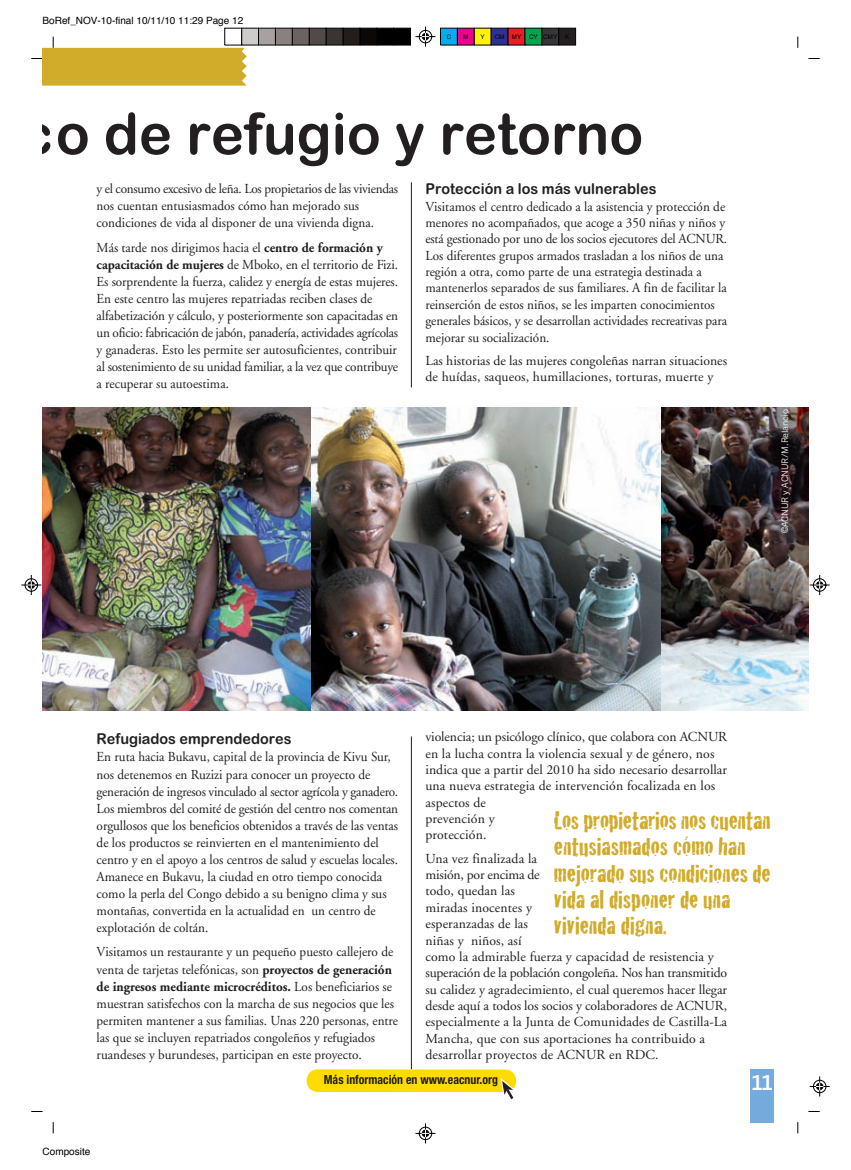
<style>
.page{position:relative;width:851px;height:1170px;background:#fff}
.page>*{position:absolute;margin:0;border:0;box-sizing:border-box;transform-origin:0 0}
.t1{font:57.5px "Arial Rounded MT Bold";color:#231f20;scale:.96 1}
.t2{font:26.25px/26.2px "Cracked";color:#d1ab2a}
.t3{font:700 20px "News Gothic";color:#fff}
.t4{font:15px "Arial Rounded MT Bold";color:#231f20;scale:.96 1}
.t5{font:13.75px/17.1px "Adobe Garamond";color:#231f20;scale:.96 1}
.t6{font:13.75px/16.4px "Adobe Garamond";color:#231f20}
.t7{font:700 condensed 12.5px "Helvetica Neue";color:#231f20;scale:.95 1}
.t8{font:10px "Helvetica";color:#000}
.t9{font:8.75px "News Gothic";letter-spacing:-.02em;color:#fff}
.t10{font:6.25px "Helvetica";color:#000}
.s1{font-weight:700}
</style>
<div class="page">
<svg style="left:31px;top:1111px;width:12px;height:1px"></svg>
<svg style="left:415px;top:27px;width:20px;height:20px"></svg>
<svg style="left:415px;top:1123px;width:20px;height:20px"></svg>
<svg style="left:21px;top:575px;width:20px;height:20px"></svg>
<svg style="left:809px;top:575px;width:20px;height:20px"></svg>
<svg style="left:809px;top:1076px;width:20px;height:20px"></svg>
<div style="left:393px;top:28px;width:17px;height:17px;background:#000;border:1px solid #000"></div>
<div style="left:376px;top:28px;width:17px;height:17px;background:#000;border:1px solid #000"></div>
<div style="left:359px;top:28px;width:18px;height:17px;background:#0c0806"></div>
<div style="left:343px;top:28px;width:17px;height:17px;background:#241e1b;border:1px solid #000"></div>
<div style="left:326px;top:28px;width:17px;height:17px;background:#3b3532;border:1px solid #000"></div>
<div style="left:309px;top:28px;width:17px;height:17px;background:#524a47;border:1px solid #000"></div>
<div style="left:292px;top:28px;width:17px;height:17px;background:#6b6360;border:1px solid #000"></div>
<div style="left:275px;top:28px;width:17px;height:17px;background:#88817e;border:1px solid #000"></div>
<div style="left:258px;top:28px;width:17px;height:17px;background:#a7a2a0;border:1px solid #000"></div>
<div style="left:241px;top:28px;width:17px;height:17px;background:#cfcbca"></div>
<div style="left:224px;top:28px;width:18px;height:17px;background:#fff;border:1px solid #000"></div>
<div style="left:440px;top:28px;width:17px;height:17px;background:#00aeef"></div>
<div style="left:457px;top:28px;width:17px;height:17px;background:#ed028c"></div>
<div style="left:474px;top:28px;width:17px;height:17px;background:#fff101;border:1px solid #000"></div>
<div style="left:491px;top:28px;width:17px;height:17px;background:#2e3092;border:1px solid #000"></div>
<div style="left:508px;top:28px;width:17px;height:17px;background:#ee1d23"></div>
<div style="left:524px;top:28px;width:18px;height:17px;background:#00a54f;border:1px solid #000"></div>
<div style="left:541px;top:28px;width:17px;height:17px;background:#363539;border:1px solid #000"></div>
<div style="left:558px;top:28px;width:17px;height:17px;background:#231f20;border:1px solid #000"></div>
<svg style="left:31px;top:37px;width:216px;height:49px"></svg>
<hr style="left:411px;top:736px;width:1px;height:333px;background:#231f20">
<hr style="left:411px;top:182px;width:1px;height:205px;background:#231f20">
<div style="left:750px;top:1068px;width:23px;height:53px;background:#74abdc"></div>
<img style="left:43px;top:408px;width:765px;height:303px">
<div style="left:306px;top:1069px;width:210px;height:22px;background:#ffdc01;border-radius:11px"></div>
<svg style="left:500px;top:1078px;width:17px;height:22px"></svg>
<p class="t8" style="left:43px;top:16px;width:202px">BoRef_NOV-10-final 10/11/10 11:29 Page 12</p>
<p class="t10" style="left:446px;top:34px;width:6px">C</p>
<p class="t10" style="left:463px;top:34px;width:7px">M</p>
<p class="t10" style="left:480px;top:34px;width:6px">Y</p>
<p class="t10" style="left:494px;top:34px;width:28px">CM MY</p>
<p class="t10" style="left:529px;top:34px;width:30px">CY CMY</p>
<p class="t10" style="left:565px;top:34px;width:6px">K</p>
<h1 class="t1" style="left:20px;top:112px;width:650px">co de refugio y retorno</h1>
<p class="t5" style="left:97px;top:182px;width:315px">y el consumo excesivo de leña. Los propietarios de las viviendas nos cuentan entusiasmados cómo han mejorado sus condiciones de vida al disponer de una vivienda digna.</p>
<p class="t5" style="left:97px;top:240px;width:315px">Más tarde nos dirigimos hacia el <span class="s1">centro de formación y capacitación de mujeres</span> de Mboko, en el territorio de Fizi.<br>Es sorprendente la fuerza, calidez y energía de estas mujeres.<br>En este centro las mujeres repatriadas reciben clases de alfabetización y cálculo, y posteriormente son capacitadas en un oficio: fabricación de jabón, panadería, actividades agrícolas y ganaderas. Esto les permite ser autosuficientes, contribuir al sostenimiento de su unidad familiar, a la vez que contribuye a recuperar su autoestima.</p>
<p class="t4" style="left:425px;top:183px;width:242px">Protección a los más vulnerables</p>
<p class="t5" style="left:425px;top:199px;width:316px;line-height:16.4px">Visitamos el centro dedicado a la asistencia y protección de menores no acompañados, que acoge a 350 niñas y niños y está gestionado por uno de los socios ejecutores del ACNUR.<br>Los diferentes grupos armados trasladan a los niños de una región a otra, como parte de una estrategia destinada a mantenerlos separados de sus familiares. A fin de facilitar la reinserción de estos niños, se les imparten conocimientos generales básicos, y se desarrollan actividades recreativas para mejorar su socialización.</p>
<p class="t6" style="left:425px;top:353px;width:303px">Las historias de las mujeres congoleñas narran situaciones de huídas, saqueos, humillaciones, torturas, muerte y</p>
<p class="t9" style="left:781px;top:533px;width:125px;rotate:-90deg">©ACNUR y ACNUR/M.Relancio</p>
<p class="t4" style="left:97px;top:733px;width:204px">Refugiados emprendedores</p>
<p class="t5" style="left:97px;top:749px;width:315px">En ruta hacia Bukavu, capital de la provincia de Kivu Sur, nos detenemos en Ruzizi para conocer un proyecto de generación de ingresos vinculado al sector agrícola y ganadero.<br>Los miembros del comité de gestión del centro nos comentan orgullosos que los beneficios obtenidos a través de las ventas de los productos se reinvierten en el mantenimiento del centro y en el apoyo a los centros de salud y escuelas locales.<br>Amanece en Bukavu, la ciudad en otro tiempo conocida como la perla del Congo debido a su benigno clima y sus montañas, convertida en la actualidad en un centro de explotación de coltán.</p>
<p class="t5" style="left:97px;top:944px;width:315px">Visitamos un restaurante y un pequeño puesto callejero de venta de tarjetas telefónicas, son <span class="s1">proyectos de generación de ingresos mediante microcréditos.</span> Los beneficiarios se muestran satisfechos con la marcha de sus negocios que les permiten mantener a sus familias. Unas 220 personas, entre las que se incluyen repatriados congoleños y refugiados ruandeses y burundeses, participan en este proyecto.</p>
<p class="t6" style="left:425px;top:729px;width:303px">violencia; un psicólogo clínico, que colabora con ACNUR en la lucha contra la violencia sexual y de género, nos indica que a partir del 2010 ha sido necesario desarrollar una nueva estrategia de intervención focalizada en los aspectos de<br>prevención y<br>protección.</p>
<p class="t6" style="left:425px;top:851px;width:303px">Una vez finalizada la<br>misión, por encima de<br>todo, quedan las<br>miradas inocentes y<br>esperanzadas de las<br>niñas y niños, así<br>como la admirable fuerza y capacidad de resistencia y superación de la población congoleña. Nos han transmitido su calidez y agradecimiento, el cual queremos hacer llegar desde aquí a todos los socios y colaboradores de ACNUR, especialmente a la Junta de Comunidades de Castilla-La Mancha, que con sus aportaciones ha contribuido a desarrollar proyectos de ACNUR en RDC.</p>
<h2 class="t2" style="left:553px;top:808px;width:218px">Los propietarios nos cuentan entusiasmados cómo han mejorado sus condiciones de vida al disponer de una vivienda digna.</h2>
<p class="t8" style="left:43px;top:1146px;width:49px">Composite</p>
<p class="t7" style="left:324px;top:1075px;width:185px">Más información en www.eacnur.org</p>
<h3 class="t3" style="left:750px;top:1074px;width:24px">11</h3>
</div>
